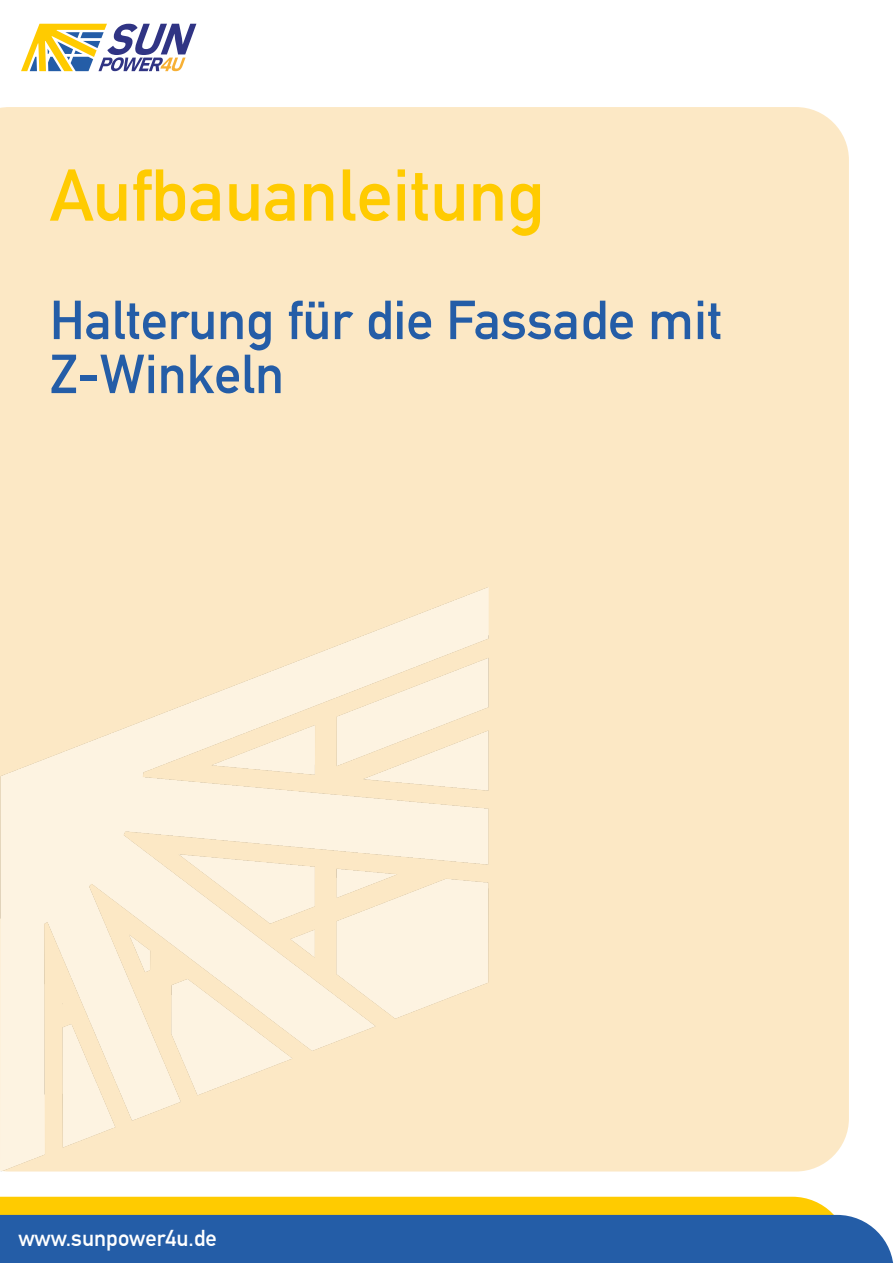
<style>
.page{position:relative;width:894px;height:1263px;background:#fff}
.page>*{position:absolute;margin:0;border:0;box-sizing:border-box;transform-origin:0 0}
.t1{font:700 72px "DIN Alternate";color:#ffcb00}
.t2{font:700 54px/54px "DIN Alternate";color:#245da7}
.t3{font:700 22.5px "DIN Alternate";color:#fff}
</style>
<div class="page">
<svg style="left:21px;top:24px;width:175px;height:47px"></svg>
<svg style="left:0;top:1197px;width:840px;height:18px;background:#fdcb06"></svg>
<div style="left:0;top:1215px;width:893px;height:48px;background:#245da7"></div>
<div style="left:0;top:107px;width:848px;height:1064px;background:#fce8c5"></div>
<img style="left:0;top:587px;width:489px;height:585px">
<h1 class="t1" style="left:50px;top:165px;width:496px">Aufbauanleitung</h1>
<p class="t2" style="left:50px;top:297px;width:673px">Halterung für die Fassade mit<br>Z-Winkeln</p>
<p class="t3" style="left:18px;top:1228px;width:200px">www.sunpower4u.de</p>
</div>
